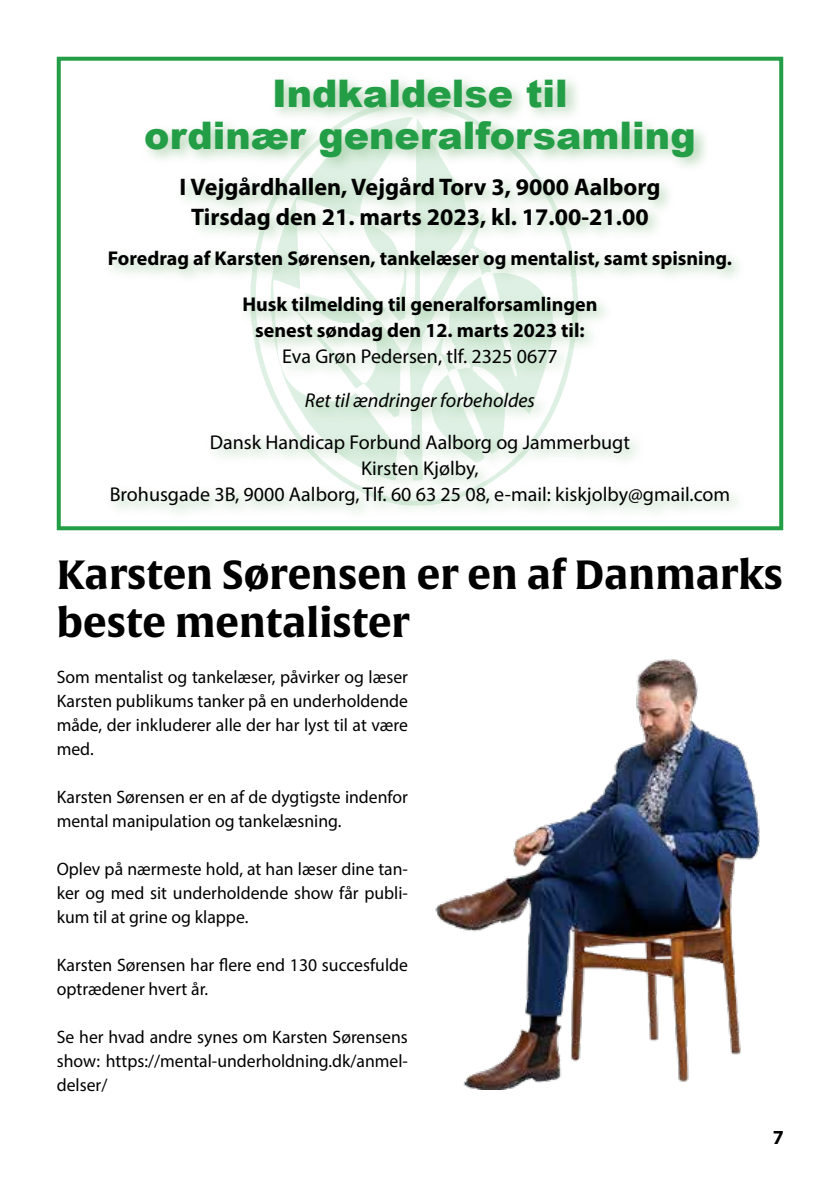
<style>
.page{position:relative;width:840px;height:1191px;background:#fff}
.page>*{position:absolute;margin:0;border:0;box-sizing:border-box;transform-origin:0 0}
.t1{font:700 40px/48px "Alverata";color:#000}
.t2{font:900 38px/42px "Arial";color:#239e46;text-align:center}
.t3{font:700 24px/30px "Myriad Pro";color:#000;text-align:center}
.t4{font:20px/26px "Myriad Pro";color:#000;text-align:center}
.t5{font:700 20px/26px "Myriad Pro";color:#000;text-align:center}
.t6{font:italic 20px "Myriad Pro";color:#000}
.t7{font:18px/24px "Myriad Pro";color:#000;text-align:justify}
</style>
<div class="page">
<div style="left:57px;top:57px;width:725px;height:473px;border:4px solid #239e46"></div>
<div style="left:104px;top:74px;width:642px;height:447px;background:#9dc89e;opacity:.75"></div>
<img style="left:435px;top:659px;width:325px;height:430px">
<h2 class="t2" style="left:144px;top:71px;width:552px">Indkaldelse til<br>ordinær generalforsamling</h2>
<h3 class="t3" style="left:179px;top:171px;width:482px">I Vejgårdhallen, Vejgård Torv 3, 9000 Aalborg<br>Tirsdag den 21. marts 2023, kl. 17.00-21.00</h3>
<p class="t5" style="left:108px;top:244px;width:625px">Foredrag af Karsten Sørensen, tankelæser og mentalist, samt spisning.</p>
<p class="t5" style="left:242px;top:290px;width:356px">Husk tilmelding til generalforsamlingen senest søndag den 12. marts 2023 til:</p>
<p class="t4" style="left:282px;top:343px;width:277px">Eva Grøn Pedersen, tlf. 2325 0677</p>
<p class="t6" style="left:305px;top:388px;width:231px">Ret til ændringer forbeholdes</p>
<p class="t4" style="left:110px;top:429px;width:621px">Dansk Handicap Forbund Aalborg og Jammerbugt<br>Kirsten Kjølby,<br>Brohusgade 3B, 9000 Aalborg, Tlf. 60 63 25 08, e-mail: kiskjolby@gmail.com</p>
<h1 class="t1" style="left:57px;top:551px;width:727px">Karsten Sørensen er en af Danmarks beste mentalister</h1>
<p class="t7" style="left:57px;top:664px;width:352px">Som mentalist og tankelæser, påvirker og læser Karsten publikums tanker på en underholdende måde, der inkluderer alle der har lyst til at være med.</p>
<p class="t7" style="left:57px;top:784px;width:352px">Karsten Sørensen er en af de dygtigste indenfor mental manipulation og tankelæsning.</p>
<p class="t7" style="left:57px;top:856px;width:352px">Oplev på nærmeste hold, at han læser dine tan&shy;ker og med sit underholdende show får publi&shy;kum til at grine og klappe.</p>
<p class="t7" style="left:57px;top:952px;width:352px">Karsten Sørensen har flere end 130 succesfulde optrædener hvert år.</p>
<p class="t7" style="left:57px;top:1024px;width:352px">Se her hvad andre synes om Karsten Sørensens show: https://mental-underholdning.dk/anmel&shy;delser/</p>
<p class="t5" style="left:772px;top:1123px;width:13px">7</p>
</div>
